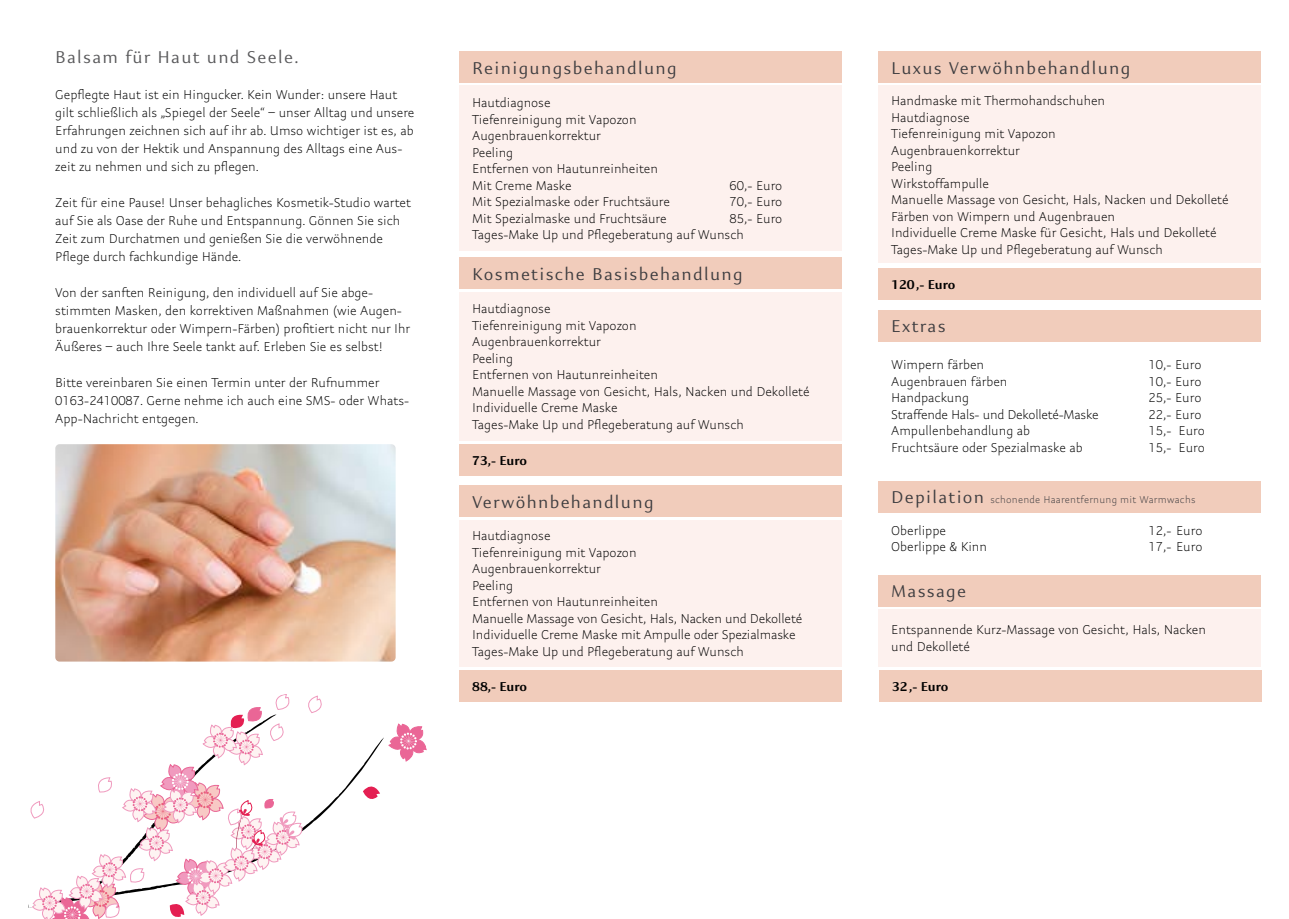
<style>
.page{position:relative;width:1289px;height:919px;background:#fff}
.page>*{position:absolute;margin:0;border:0;box-sizing:border-box;transform-origin:0 0}
.t1{font:18px "Kigelia LGC";letter-spacing:.075em;color:#3e3d40}
.t2{font:18px "Kigelia LGC";letter-spacing:.075em;color:#58585a}
.t3{font:300 13.5px/16.5px "Kigelia LGC";color:#000}
.t4{font:700 13.5px "Kigelia LGC";color:#000}
.t5{font:300 10.5px "Kigelia LGC";letter-spacing:.025em;color:#3e3d40}
.s1{font-weight:400;font-size:18px}
</style>
<div class="page">
<svg style="left:388px;top:723px;width:39px;height:38px"></svg>
<svg style="left:363px;top:786px;width:17px;height:13px"></svg>
<img style="left:55px;top:444px;width:340px;height:217px">
<div style="left:459px;top:51px;width:383px;height:32px;background:#f1ccbb"></div>
<div style="left:459px;top:86px;width:383px;height:165px;background:#fdf1ee"></div>
<div style="left:459px;top:257px;width:383px;height:32px;background:#f1ccbb"></div>
<div style="left:459px;top:444px;width:383px;height:32px;background:#f1ccbb"></div>
<div style="left:459px;top:291px;width:383px;height:149px;background:#fdf1ee"></div>
<div style="left:459px;top:485px;width:383px;height:32px;background:#f1ccbb"></div>
<div style="left:459px;top:669px;width:383px;height:32px;background:#f1ccbb"></div>
<div style="left:459px;top:520px;width:383px;height:146px;background:#fdf1ee"></div>
<svg style="left:28px;top:694px;width:298px;height:225px"></svg>
<div style="left:878px;top:51px;width:383px;height:32px;background:#f1ccbb"></div>
<div style="left:878px;top:267px;width:383px;height:32px;background:#f1ccbb"></div>
<div style="left:878px;top:86px;width:383px;height:177px;background:#fdf1ee"></div>
<div style="left:878px;top:310px;width:383px;height:31px;background:#f1ccbb"></div>
<div style="left:878px;top:480px;width:383px;height:32px;background:#f1ccbb"></div>
<div style="left:878px;top:574px;width:383px;height:32px;background:#f1ccbb"></div>
<div style="left:878px;top:609px;width:383px;height:57px;background:#fdf1ee"></div>
<div style="left:879px;top:669px;width:383px;height:32px;background:#f1ccbb"></div>
<h1 class="t2" style="left:55px;top:44px;width:245px">Balsam für Haut und Seele.</h1>
<p class="t3" style="left:55px;top:86px;width:360px;line-height:18px">Gepflegte Haut ist ein Hingucker. Kein Wunder: unsere Haut gilt schließlich als „Spiegel der Seele“ – unser Alltag und unsere Erfahrungen zeichnen sich auf ihr ab. Umso wichtiger ist es, ab und zu von der Hektik und Anspannung des Alltags eine Aus&shy;zeit zu nehmen und sich zu pflegen.</p>
<p class="t3" style="left:55px;top:194px;width:357px;line-height:18px">Zeit für eine Pause! Unser behagliches Kosmetik-Studio wartet auf Sie als Oase der Ruhe und Entspannung. Gönnen Sie sich Zeit zum Durchatmen und genießen Sie die verwöhnende Pflege durch fachkundige Hände.</p>
<p class="t3" style="left:55px;top:284px;width:356px;line-height:18px">Von der sanften Reinigung, den individuell auf Sie abge&shy;stimmten Masken, den korrektiven Maßnahmen (wie Augen&shy;brauenkorrektur oder Wimpern-Färben) profitiert nicht nur Ihr Äußeres – auch Ihre Seele tankt auf. Erleben Sie es selbst!</p>
<p class="t3" style="left:55px;top:374px;width:355px;line-height:18px">Bitte vereinbaren Sie einen Termin unter der Rufnummer<br>0163-2410087. Gerne nehme ich auch eine SMS- oder Whats-<br>App-Nachricht entgegen.</p>
<h1 class="t1" style="left:472px;top:56px;width:206px">Reinigungsbehandlung</h1>
<p class="t3" style="left:472px;top:95px;width:187px">Hautdiagnose<br>Tiefenreinigung mit Vapozon<br>Augenbrauenkorrektur<br>Peeling<br>Entfernen von Hautunreinheiten<br>Mit Creme Maske</p>
<p class="t3" style="left:729px;top:178px;width:54px">60,- Euro</p>
<p class="t3" style="left:472px;top:194px;width:199px">Mit Spezialmaske oder Fruchtsäure</p>
<p class="t3" style="left:729px;top:194px;width:54px">70,- Euro</p>
<p class="t3" style="left:472px;top:211px;width:196px">Mit Spezialmaske und Fruchtsäure</p>
<p class="t3" style="left:472px;top:211px;width:312px;text-indent:257px">85,- Euro<br>Tages-Make Up und Pflegeberatung auf Wunsch</p>
<h1 class="t1" style="left:472px;top:261px;width:272px">Kosmetische Basisbehandlung</h1>
<p class="t3" style="left:472px;top:301px;width:339px">Hautdiagnose<br>Tiefenreinigung mit Vapozon<br>Augenbrauenkorrektur<br>Peeling<br>Entfernen von Hautunreinheiten<br>Manuelle Massage von Gesicht, Hals, Nacken und Dekolleté<br>Individuelle Creme Maske<br>Tages-Make Up und Pflegeberatung auf Wunsch</p>
<p class="t4" style="left:472px;top:451px;width:56px">73,- Euro</p>
<h1 class="t1" style="left:472px;top:490px;width:183px">Verwöhnbehandlung</h1>
<p class="t3" style="left:472px;top:528px;width:331px">Hautdiagnose<br>Tiefenreinigung mit Vapozon<br>Augenbrauenkorrektur<br>Peeling<br>Entfernen von Hautunreinheiten<br>Manuelle Massage von Gesicht, Hals, Nacken und Dekolleté Individuelle Creme Maske mit Ampulle oder Spezialmaske Tages-Make Up und Pflegeberatung auf Wunsch</p>
<p class="t4" style="left:472px;top:676px;width:56px">88,- Euro</p>
<h1 class="t1" style="left:891px;top:56px;width:241px">Luxus Verwöhnbehandlung</h1>
<p class="t3" style="left:891px;top:93px;width:339px">Handmaske mit Thermohandschuhen<br>Hautdiagnose<br>Tiefenreinigung mit Vapozon<br>Augenbrauenkorrektur<br>Peeling<br>Wirkstoffampulle<br>Manuelle Massage von Gesicht, Hals, Nacken und Dekolleté<br>Färben von Wimpern und Augenbrauen<br>Individuelle Creme Maske für Gesicht, Hals und Dekolleté<br>Tages-Make Up und Pflegeberatung auf Wunsch</p>
<p class="t4" style="left:891px;top:274px;width:66px">120,- Euro</p>
<h1 class="t1" style="left:891px;top:314px;width:56px">Extras</h1>
<p class="t3" style="left:891px;top:357px;width:94px">Wimpern färben</p>
<p class="t3" style="left:1148px;top:357px;width:54px">10,- Euro</p>
<p class="t3" style="left:891px;top:374px;width:118px">Augenbrauen färben</p>
<p class="t3" style="left:1148px;top:374px;width:54px">10,- Euro</p>
<p class="t3" style="left:891px;top:390px;width:79px">Handpackung</p>
<p class="t3" style="left:1148px;top:390px;width:54px">25,- Euro</p>
<p class="t3" style="left:891px;top:407px;width:209px">Straffende Hals- und Dekolleté-Maske</p>
<p class="t3" style="left:1148px;top:407px;width:54px">22,- Euro</p>
<p class="t3" style="left:891px;top:423px;width:140px">Ampullenbehandlung ab</p>
<p class="t3" style="left:1148px;top:423px;width:58px">15,- Euro</p>
<p class="t3" style="left:891px;top:440px;width:193px">Fruchtsäure oder Spezialmaske ab</p>
<p class="t3" style="left:1148px;top:440px;width:58px">15,- Euro</p>
<p class="t5" style="left:891px;top:492px;width:306px"><span class="s1">Depilation</span> schonende Haarentfernung mit Warmwachs</p>
<p class="t3" style="left:891px;top:523px;width:56px">Oberlippe</p>
<p class="t3" style="left:1148px;top:523px;width:55px">12,- Euro</p>
<p class="t3" style="left:891px;top:539px;width:97px">Oberlippe &amp; Kinn</p>
<p class="t3" style="left:1148px;top:539px;width:55px">17,- Euro</p>
<h1 class="t1" style="left:891px;top:579px;width:76px">Massage</h1>
<p class="t3" style="left:891px;top:622px;width:316px">Entspannende Kurz-Massage von Gesicht, Hals, Nacken und Dekolleté</p>
<p class="t4" style="left:892px;top:676px;width:58px">32,- Euro</p>
</div>
